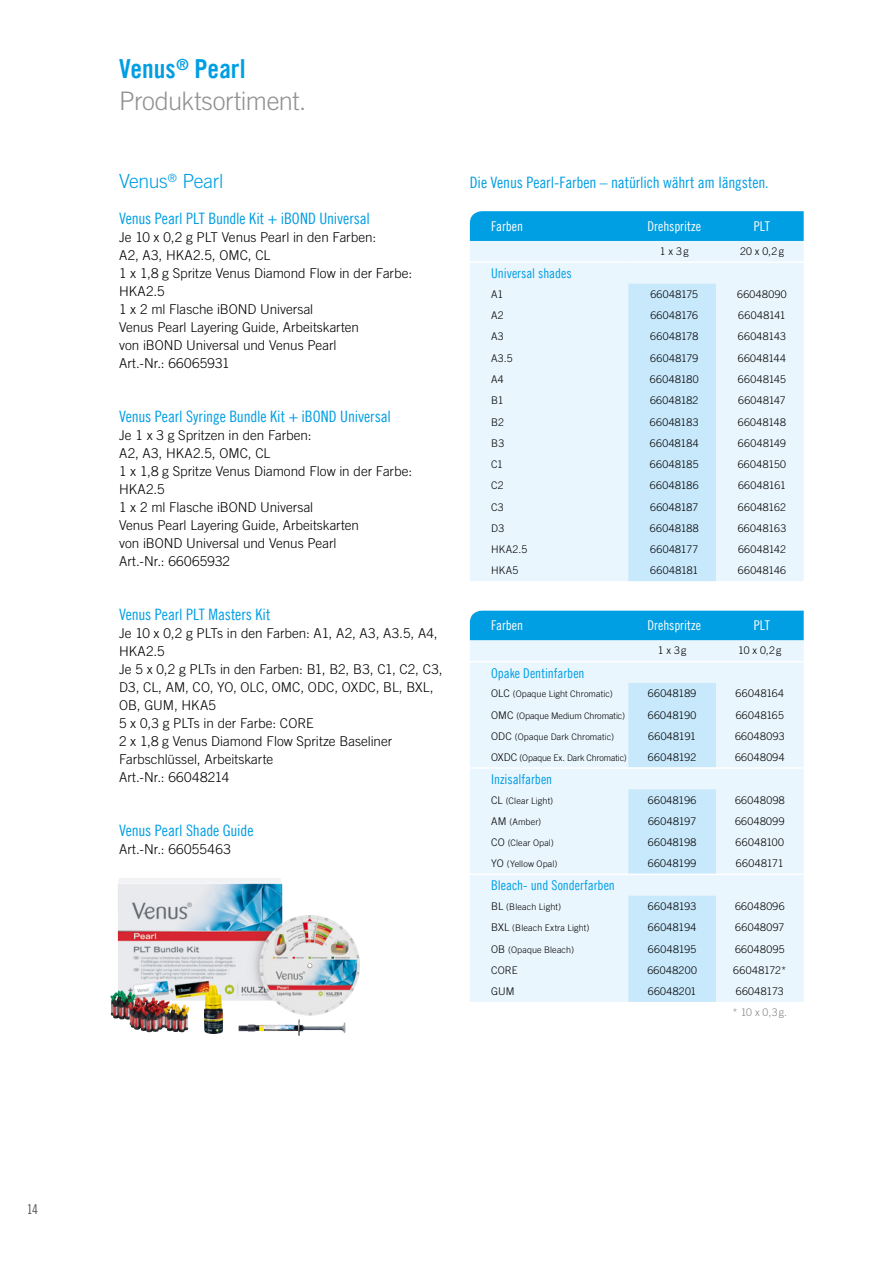
<style>
.page{position:relative;width:893px;height:1263px;background:#fff}
.page>*{position:absolute;margin:0;border:0;box-sizing:border-box;transform-origin:0 0}
.t1{font:26.25px "Trade Gothic LT Com Bd Cn 20";color:#009ee3}
.t2{font:300 25.5px "Trade Gothic LT Com";letter-spacing:-.015em;color:#919292}
.t3{font:300 19.5px "Trade Gothic LT Com";letter-spacing:-.02em;color:#009ee3}
.t4{font:15.75px "Trade Gothic LT Com Cn 18";letter-spacing:-.005em;color:#009ee3}
.t5{font:300 13.5px/18px "Trade Gothic LT Com";letter-spacing:-.005em;color:#000}
.t6{font:13.5px "Trade Gothic LT Com Cn 18";color:#009ee3}
.t7{font:13.5px "Trade Gothic LT Com Cn 18";color:#fff}
.t8{font:300 13.5px "Trade Gothic LT Com";letter-spacing:.025em;color:#000}
.t9{font:13.5px "Trade Gothic LT Com Cn 18";color:#565656}
.t10{font:300 10.5px "Trade Gothic LT Com";letter-spacing:.035em;color:#000}
.t11{font:300 10.5px "Trade Gothic LT Com";color:#878786}
.t12{font:300 9px "Trade Gothic LT Com";letter-spacing:.01em;color:#000}
.t13{font:300 9px "Trade Gothic LT Com";letter-spacing:-.01em;color:#000}
.s1{font-size:10.5px}
</style>
<div class="page">
<img style="left:110px;top:878px;width:170px;height:154px">
<div style="left:470px;top:611px;width:334px;height:29px;background:#009ee3"></div>
<div style="left:470px;top:211px;width:334px;height:30px;background:#009ee3"></div>
<div style="left:470px;top:640px;width:334px;height:362px;background:#eaf6fe"></div>
<svg style="left:628px;top:683px;width:88px;height:319px;background:#cce9fb"></svg>
<hr style="left:470px;top:767px;width:158px;height:2px;background:#fff">
<hr style="left:628px;top:767px;width:88px;height:2px;background:#fff">
<hr style="left:716px;top:767px;width:88px;height:2px;background:#fff">
<hr style="left:470px;top:873px;width:158px;height:2px;background:#fff">
<hr style="left:628px;top:873px;width:88px;height:2px;background:#fff">
<hr style="left:716px;top:873px;width:88px;height:2px;background:#fff">
<hr style="left:470px;top:661px;width:158px;height:1px;background:#fff">
<hr style="left:628px;top:661px;width:88px;height:1px;background:#fff">
<hr style="left:716px;top:661px;width:88px;height:1px;background:#fff">
<div style="left:470px;top:241px;width:334px;height:340px;background:#eaf6fe"></div>
<div style="left:628px;top:283px;width:88px;height:298px;background:#c8e8fb"></div>
<hr style="left:470px;top:261px;width:158px;height:2px;background:#fff">
<hr style="left:628px;top:261px;width:88px;height:2px;background:#fff">
<hr style="left:716px;top:261px;width:88px;height:2px;background:#fff">
<p class="t9" style="left:27px;top:1201px;width:13px">14</p>
<h1 class="t1" style="left:119px;top:53px;width:128px">Venus<sup>®</sup> Pearl</h1>
<h2 class="t2" style="left:119px;top:86px;width:189px">Produktsortiment.</h2>
<h3 class="t3" style="left:119px;top:170px;width:106px">Venus<sup>®</sup> Pearl</h3>
<p class="t4" style="left:470px;top:173px;width:300px">Die Venus Pearl-Farben – natürlich währt am längsten.</p>
<p class="t4" style="left:119px;top:209px;width:252px">Venus Pearl PLT Bundle Kit + iBOND Universal</p>
<p class="t5" style="left:119px;top:228px;width:294px">Je 10 x 0,2 g PLT Venus Pearl in den Farben:<br>A2, A3, HKA2.5, OMC, CL<br>1 x 1,8 g Spritze Venus Diamond Flow in der Farbe:<br>HKA2.5<br>1 x 2 ml Flasche iBOND Universal<br>Venus Pearl Layering Guide, Arbeitskarten<br>von iBOND Universal und Venus Pearl<br>Art.-Nr.: 66065931</p>
<p class="t7" style="left:491px;top:218px;width:34px">Farben</p>
<p class="t7" style="left:647px;top:218px;width:55px">Drehspritze</p>
<p class="t7" style="left:754px;top:218px;width:18px">PLT</p>
<p class="t10" style="left:660px;top:245px;width:30px">1 x 3g</p>
<p class="t10" style="left:740px;top:245px;width:45px">20 x 0,2g</p>
<p class="t6" style="left:491px;top:265px;width:82px">Universal shades</p>
<p class="t10" style="left:491px;top:288px;width:14px">A1</p>
<p class="t10" style="left:650px;top:288px;width:49px">66048175</p>
<p class="t10" style="left:737px;top:288px;width:51px">66048090</p>
<p class="t10" style="left:491px;top:309px;width:14px">A2</p>
<p class="t10" style="left:650px;top:309px;width:49px">66048176</p>
<p class="t10" style="left:738px;top:309px;width:49px">66048141</p>
<p class="t10" style="left:491px;top:330px;width:14px">A3</p>
<p class="t10" style="left:650px;top:330px;width:49px">66048178</p>
<p class="t10" style="left:738px;top:330px;width:50px">66048143</p>
<p class="t10" style="left:491px;top:352px;width:23px">A3.5</p>
<p class="t10" style="left:650px;top:352px;width:49px">66048179</p>
<p class="t10" style="left:738px;top:352px;width:50px">66048144</p>
<p class="t10" style="left:491px;top:373px;width:14px">A4</p>
<p class="t10" style="left:650px;top:373px;width:50px">66048180</p>
<p class="t10" style="left:738px;top:373px;width:49px">66048145</p>
<p class="t10" style="left:491px;top:394px;width:14px">B1</p>
<p class="t10" style="left:650px;top:394px;width:50px">66048182</p>
<p class="t10" style="left:738px;top:394px;width:49px">66048147</p>
<p class="t10" style="left:491px;top:415px;width:14px">B2</p>
<p class="t10" style="left:650px;top:415px;width:50px">66048183</p>
<p class="t10" style="left:738px;top:415px;width:50px">66048148</p>
<p class="t10" style="left:491px;top:437px;width:15px">B3</p>
<p class="t10" style="left:650px;top:437px;width:50px">66048184</p>
<p class="t10" style="left:738px;top:437px;width:49px">66048149</p>
<p class="t10" style="left:491px;top:458px;width:13px">C1</p>
<p class="t10" style="left:650px;top:458px;width:50px">66048185</p>
<p class="t10" style="left:738px;top:458px;width:50px">66048150</p>
<p class="t10" style="left:491px;top:479px;width:14px">C2</p>
<p class="t10" style="left:650px;top:479px;width:50px">66048186</p>
<p class="t10" style="left:738px;top:479px;width:49px">66048161</p>
<p class="t10" style="left:491px;top:501px;width:14px">C3</p>
<p class="t10" style="left:650px;top:501px;width:50px">66048187</p>
<p class="t10" style="left:738px;top:501px;width:50px">66048162</p>
<p class="t10" style="left:491px;top:522px;width:15px">D3</p>
<p class="t10" style="left:650px;top:522px;width:50px">66048188</p>
<p class="t10" style="left:738px;top:522px;width:50px">66048163</p>
<p class="t10" style="left:491px;top:543px;width:38px">HKA2.5</p>
<p class="t10" style="left:650px;top:543px;width:50px">66048177</p>
<p class="t10" style="left:738px;top:543px;width:49px">66048142</p>
<p class="t10" style="left:491px;top:564px;width:29px">HKA5</p>
<p class="t10" style="left:650px;top:564px;width:49px">66048181</p>
<p class="t10" style="left:738px;top:564px;width:50px">66048146</p>
<p class="t4" style="left:119px;top:407px;width:273px">Venus Pearl Syringe Bundle Kit + iBOND Universal</p>
<p class="t5" style="left:119px;top:426px;width:294px">Je 1 x 3 g Spritzen in den Farben:<br>A2, A3, HKA2.5, OMC, CL<br>1 x 1,8 g Spritze Venus Diamond Flow in der Farbe:<br>HKA2.5<br>1 x 2 ml Flasche iBOND Universal<br>Venus Pearl Layering Guide, Arbeitskarten<br>von iBOND Universal und Venus Pearl<br>Art.-Nr.: 66065932</p>
<p class="t4" style="left:119px;top:605px;width:153px">Venus Pearl PLT Masters Kit</p>
<p class="t5" style="left:119px;top:624px;width:325px">Je 10 x 0,2 g PLTs in den Farben: A1, A2, A3, A3.5, A4,<br>HKA2.5<br>Je 5 x 0,2 g PLTs in den Farben: B1, B2, B3, C1, C2, C3,<br>D3, CL, AM, CO, YO, OLC, OMC, ODC, OXDC, BL, BXL,<br>OB, GUM, HKA5<br>5 x 0,3 g PLTs in der Farbe: CORE<br>2 x 1,8 g Venus Diamond Flow Spritze Baseliner<br>Farbschlüssel, Arbeitskarte<br>Art.-Nr.: 66048214</p>
<p class="t4" style="left:119px;top:821px;width:136px">Venus Pearl Shade Guide</p>
<p class="t8" style="left:119px;top:841px;width:113px">Art.-Nr.: 66055463</p>
<p class="t7" style="left:491px;top:618px;width:34px">Farben</p>
<p class="t7" style="left:647px;top:618px;width:55px">Drehspritze</p>
<p class="t7" style="left:754px;top:618px;width:18px">PLT</p>
<p class="t10" style="left:658px;top:644px;width:30px">1 x 3g</p>
<p class="t10" style="left:738px;top:644px;width:45px">10 x 0,2g</p>
<p class="t6" style="left:491px;top:665px;width:95px">Opake Dentinfarben</p>
<p class="t12" style="left:491px;top:689px;width:123px"><span class="s1">OLC</span> (Opaque Light Chromatic)</p>
<p class="t10" style="left:648px;top:687px;width:50px">66048189</p>
<p class="t10" style="left:736px;top:687px;width:50px">66048164</p>
<p class="t13" style="left:491px;top:710px;width:135px"><span class="s1">OMC</span> (Opaque Medium Chromatic)</p>
<p class="t10" style="left:648px;top:709px;width:50px">66048190</p>
<p class="t10" style="left:736px;top:709px;width:50px">66048165</p>
<p class="t12" style="left:491px;top:731px;width:125px"><span class="s1">ODC</span> (Opaque Dark Chromatic)</p>
<p class="t10" style="left:648px;top:730px;width:49px">66048191</p>
<p class="t10" style="left:735px;top:730px;width:51px">66048093</p>
<p class="t12" style="left:491px;top:752px;width:137px"><span class="s1">OXDC</span> (Opaque Ex. Dark Chromatic)</p>
<p class="t10" style="left:648px;top:751px;width:50px">66048192</p>
<p class="t10" style="left:735px;top:751px;width:51px">66048094</p>
<p class="t6" style="left:491px;top:771px;width:63px">Inzisalfarben</p>
<p class="t12" style="left:491px;top:795px;width:64px"><span class="s1">CL</span> (Clear Light)</p>
<p class="t10" style="left:648px;top:794px;width:50px">66048196</p>
<p class="t10" style="left:735px;top:794px;width:51px">66048098</p>
<p class="t12" style="left:491px;top:816px;width:52px"><span class="s1">AM</span> (Amber)</p>
<p class="t10" style="left:648px;top:815px;width:50px">66048197</p>
<p class="t10" style="left:735px;top:815px;width:51px">66048099</p>
<p class="t12" style="left:491px;top:838px;width:64px"><span class="s1">CO</span> (Clear Opal)</p>
<p class="t10" style="left:648px;top:836px;width:50px">66048198</p>
<p class="t10" style="left:736px;top:836px;width:50px">66048100</p>
<p class="t12" style="left:491px;top:858px;width:68px"><span class="s1">YO</span> (Yellow Opal)</p>
<p class="t10" style="left:648px;top:857px;width:50px">66048199</p>
<p class="t10" style="left:736px;top:857px;width:49px">66048171</p>
<p class="t6" style="left:491px;top:877px;width:125px">Bleach- und Sonderfarben</p>
<p class="t12" style="left:491px;top:901px;width:71px"><span class="s1">BL</span> (Bleach Light)</p>
<p class="t10" style="left:648px;top:900px;width:50px">66048193</p>
<p class="t10" style="left:735px;top:900px;width:51px">66048096</p>
<p class="t12" style="left:491px;top:923px;width:100px"><span class="s1">BXL</span> (Bleach Extra Light)</p>
<p class="t10" style="left:648px;top:921px;width:50px">66048194</p>
<p class="t10" style="left:735px;top:921px;width:51px">66048097</p>
<p class="t12" style="left:491px;top:944px;width:84px"><span class="s1">OB</span> (Opaque Bleach)</p>
<p class="t10" style="left:648px;top:942px;width:50px">66048195</p>
<p class="t10" style="left:735px;top:942px;width:51px">66048095</p>
<p class="t10" style="left:491px;top:964px;width:28px">CORE</p>
<p class="t10" style="left:647px;top:964px;width:51px">66048200</p>
<p class="t10" style="left:733px;top:964px;width:55px">66048172*</p>
<p class="t10" style="left:491px;top:985px;width:25px">GUM</p>
<p class="t10" style="left:648px;top:985px;width:50px">66048201</p>
<p class="t10" style="left:736px;top:985px;width:49px">66048173</p>
<p class="t11" style="left:733px;top:1006px;width:56px">* 10 x 0,3g.</p>
</div>
